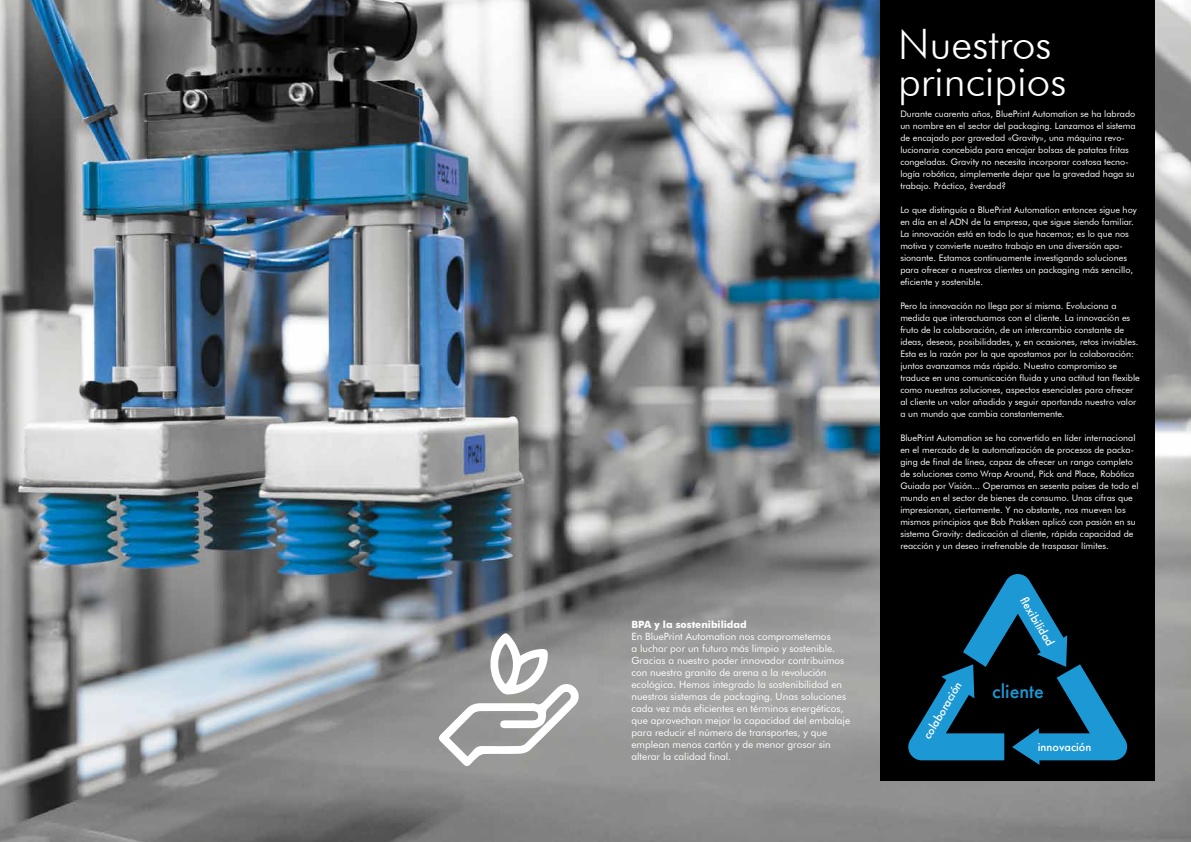
<style>
.page{position:relative;width:1191px;height:842px;background:#fff}
.page>*{position:absolute;margin:0;border:0;box-sizing:border-box;transform-origin:0 0}
.t1{font:300 42px/37.1px "Futura BT";color:#fff}
.t2{font:500 20.2px "Futura PT";color:#1c98d5}
.t3{font:500 12.3px "Futura PT";color:#fff}
.t4{font:10px/12px "Futura BT";color:#fff}
.t5{font:700 10px "Futura BT";color:#fff}
.t6{font:9px/12px "Futura BT";color:#fff}
</style>
<div class="page">
<img style="left:0;top:0;width:1191px;height:842px">
<div style="left:880px;top:0;width:275px;height:780px;background:#000"></div>
<svg style="left:438px;top:632px;width:142px;height:135px"></svg>
<svg style="left:908px;top:574px;width:219px;height:191px"></svg>
<p class="t5" style="left:631px;top:618px;width:117px">BPA y la sostenibilidad</p>
<p class="t4" style="left:631px;top:630px;width:220px">En BluePrint Automation nos comprometemos<br>a luchar por un futuro más limpio y sostenible.<br>Gracias a nuestro poder innovador contribuimos con nuestro granito de arena a la revolución ecológica. Hemos integrado la sostenibilidad en nuestros sistemas de packaging. Unas soluciones cada vez más eficientes en términos energéticos, que aprovechan mejor la capacidad del embalaje para reducir el número de transportes, y que emplean menos cartón y de menor grosor sin alterar la calidad final.</p>
<h1 class="t1" style="left:898px;top:25px;width:170px">Nuestros principios</h1>
<p class="t6" style="left:900px;top:108px;width:237px">Durante cuarenta años, BluePrint Automation se ha labrado un nombre en el sector del packaging. Lanzamos el sistema de encajado por gravedad «Gravity», una máquina revo&shy;lucionaria concebida para encajar bolsas de patatas fritas congeladas. Gravity no necesita incorporar costosa tecno&shy;logía robótica, simplemente dejar que la gravedad haga su trabajo. Práctico, ¿verdad?</p>
<p class="t6" style="left:900px;top:204px;width:238px">Lo que distinguía a BluePrint Automation entonces sigue hoy en día en el ADN de la empresa, que sigue siendo familiar.<br>La innovación está en todo lo que hacemos; es lo que nos motiva y convierte nuestro trabajo en una diversión apa&shy;sionante. Estamos continuamente investigando soluciones para ofrecer a nuestros clientes un packaging más sencillo, eficiente y sostenible.</p>
<p class="t6" style="left:900px;top:300px;width:241px">Pero la innovación no llega por sí misma. Evoluciona a medida que interactuamos con el cliente. La innovación es fruto de la colaboración, de un intercambio constante de ideas, deseos, posibilidades, y, en ocasiones, retos inviables.<br>Esta es la razón por la que apostamos por la colaboración: juntos avanzamos más rápido. Nuestro compromiso se traduce en una comunicación fluida y una actitud tan flexible como nuestras soluciones, aspectos esenciales para ofrecer al cliente un valor añadido y seguir aportando nuestro valor a un mundo que cambia constantemente.</p>
<p class="t6" style="left:900px;top:432px;width:240px">BluePrint Automation se ha convertido en líder internacional en el mercado de la automatización de procesos de packa&shy;ging de final de línea, capaz de ofrecer un rango completo de soluciones como Wrap Around, Pick and Place, Robótica Guiada por Visión... Operamos en sesenta países de todo el mundo en el sector de bienes de consumo. Unas cifras que impresionan, ciertamente. Y no obstante, nos mueven los mismos principios que Bob Prakken aplicó con pasión en su sistema Gravity: dedicación al cliente, rápida capacidad de reacción y un deseo irrefrenable de traspasar límites.</p>
<h3 class="t3" style="left:919px;top:734px;width:66px;rotate:-59deg">colaboración</h3>
<h3 class="t3" style="left:1029px;top:594px;width:56px;rotate:59deg">fl exibilidad</h3>
<h2 class="t2" style="left:992px;top:679px;width:53px">cliente</h2>
<h3 class="t3" style="left:1037px;top:739px;width:55px">innovación</h3>
</div>
